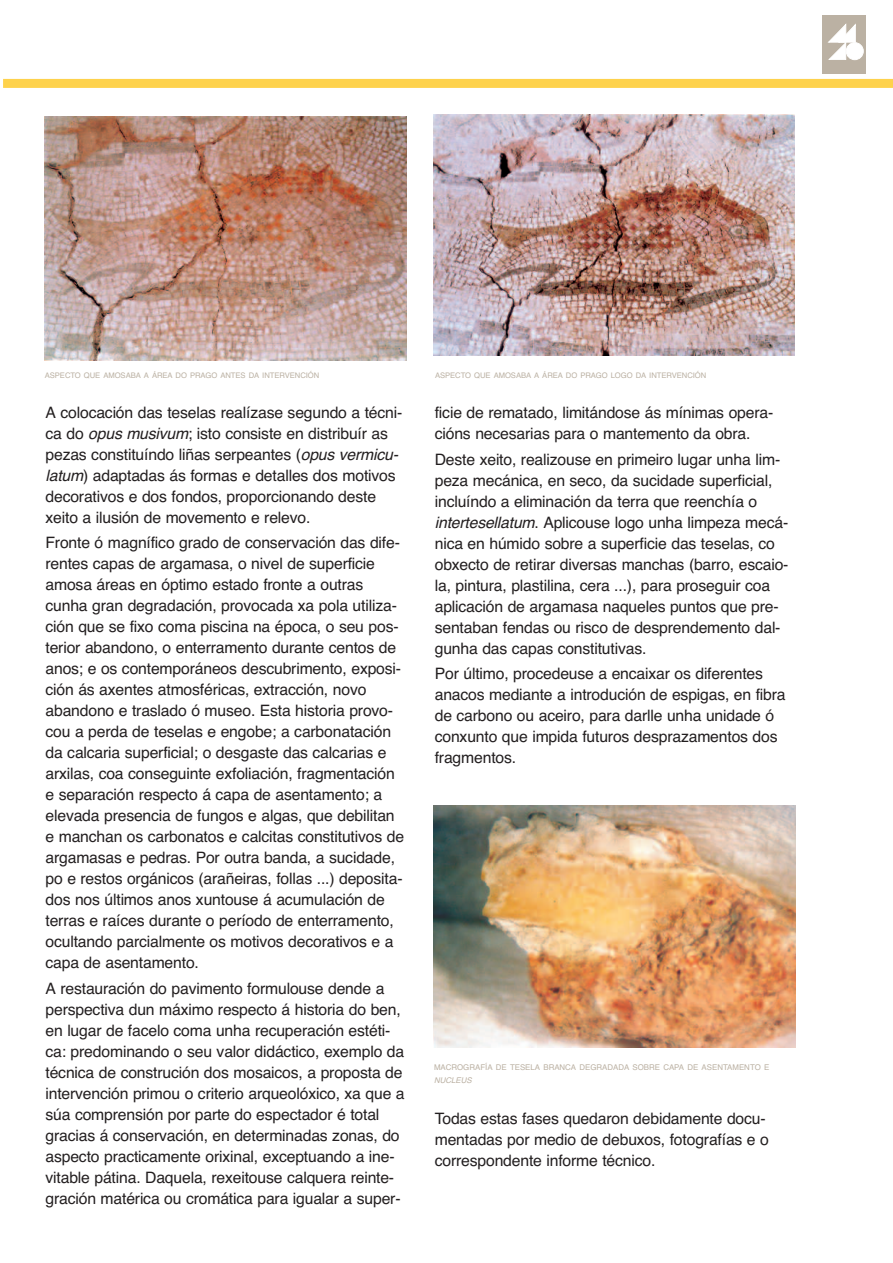
<style>
.page{position:relative;width:893px;height:1263px;background:#fff}
.page>*{position:absolute;margin:0;border:0;box-sizing:border-box;transform-origin:0 0}
.t1{font:15.75px/21px "Helvetica";letter-spacing:-.01em;color:#231f20}
.t2{font:7.8px "Helvetica";color:#bbb1a3}
.t3{font:italic 7.8px "Helvetica";color:#bbb1a3}
.t4{font:7.65px "Helvetica";letter-spacing:-.01em;color:#bbb1a3}
.s1{font-style:italic}
</style>
<div class="page">
<div style="left:822px;top:15px;width:43px;height:58px;background:#bbb1a3"></div>
<svg style="left:828px;top:24px;width:28px;height:36px"></svg>
<div style="left:846px;top:43px;width:17px;height:17px;background:#fff;border-radius:50%"></div>
<div style="left:846px;top:42px;width:17px;height:18px;border:1px solid #fff;border-radius:50%"></div>
<div style="left:3px;top:79px;width:890px;height:9px;background:#fed24c"></div>
<div style="left:44px;top:117px;width:363px;height:249px;background:linear-gradient(to right,#fff,#fff)"></div>
<img style="left:44px;top:117px;width:363px;height:243px">
<img style="left:433px;top:806px;width:363px;height:242px">
<img style="left:433px;top:115px;width:362px;height:240px">
<p class="t4" style="left:45px;top:371px;width:276px">ASPECTO QUE AMOSABA A ÁREA DO PRAGO ANTES DA INTERVENCIÓN</p>
<p class="t4" style="left:435px;top:371px;width:273px">ASPECTO QUE AMOSABA A ÁREA DO PRAGO LOGO DA INTERVENCIÓN</p>
<p class="t1" style="left:46px;top:402px;width:360px">A colocación das teselas realízase segundo a técni&shy;ca do <span class="s1">opusmusivum</span>; isto consiste en distribuír as pezas constituíndo liñas serpeantes (<span class="s1">opusvermicu&shy;latum</span>) adaptadas ás formas e detalles dos motivos decorativos e dos fondos, proporcionando deste xeito a ilusión de movemento e relevo.</p>
<p class="t1" style="left:46px;top:532px;width:360px">Fronte ó magnífico grado de conservación das dife&shy;rentes capas de argamasa, o nivel de superficie amosa áreas en óptimo estado fronte a outras cunha gran degradación, provocada xa pola utiliza&shy;ción que se fixo coma piscina na época, o seu pos&shy;terior abandono, o enterramento durante centos de anos; e os contemporáneos descubrimento, exposi&shy;ción ás axentes atmosféricas, extracción, novo abandono e traslado ó museo. Esta historia provo&shy;cou a perda de teselas e engobe; a carbonatación da calcaria superficial; o desgaste das calcarias e arxilas, coa conseguinte exfoliación, fragmentación e separación respecto á capa de asentamento; a elevada presencia de fungos e algas, que debilitan e manchan os carbonatos e calcitas constitutivos de argamasas e pedras. Por outra banda, a sucidade, po e restos orgánicos (arañeiras, follas ...) deposita&shy;dos nos últimos anos xuntouse á acumulación de terras e raíces durante o período de enterramento, ocultando parcialmente os motivos decorativos e a capa de asentamento.</p>
<p class="t1" style="left:46px;top:978px;width:361px">A restauración do pavimento formulouse dende a perspectiva dun máximo respecto á historia do ben, en lugar de facelo coma unha recuperación estéti&shy;ca: predominando o seu valor didáctico, exemplo da técnica de construción dos mosaicos, a proposta de intervención primou o criterio arqueolóxico, xa que a súa comprensión por parte do espectador é total gracias á conservación, en determinadas zonas, do aspecto practicamente orixinal, exceptuando a ine&shy;vitable pátina. Daquela, rexeitouse calquera reinte&shy;gración matérica ou cromática para igualar a super-</p>
<p class="t1" style="left:435px;top:402px;width:340px">ficie de rematado, limitándose ás mínimas opera&shy;cións necesarias para o mantemento da obra.</p>
<p class="t1" style="left:435px;top:449px;width:355px">Deste xeito, realizouse en primeiro lugar unha lim&shy;peza mecánica, en seco, da sucidade superficial, incluíndo a eliminación da terra que reenchía o <span class="s1">intertesellatum</span>. Aplicouse logo unha limpeza mecá&shy;nica en húmido sobre a superficie das teselas, co obxecto de retirar diversas manchas (barro, escaio&shy;la, pintura, plastilina, cera ...), para proseguir coa aplicación de argamasa naqueles puntos que pre&shy;sentaban fendas ou risco de desprendemento dal&shy;gunha das capas constitutivas.</p>
<p class="t1" style="left:435px;top:663px;width:352px">Por último, procedeuse a encaixar os diferentes anacos mediante a introdución de espigas, en fibra de carbono ou aceiro, para darlle unha unidade ó conxunto que impida futuros desprazamentos dos fragmentos.</p>
<p class="t2" style="left:434px;top:1063px;width:337px">MACROGRAFÍA DE TESELA BRANCA DEGRADADA SOBRE CAPA DE ASENTAMENTO E</p>
<p class="t3" style="left:434px;top:1075px;width:42px">NUCLEUS</p>
<p class="t1" style="left:435px;top:1108px;width:336px">Todas estas fases quedaron debidamente docu&shy;mentadas por medio de debuxos, fotografías e o correspondente informe técnico.</p>
</div>
